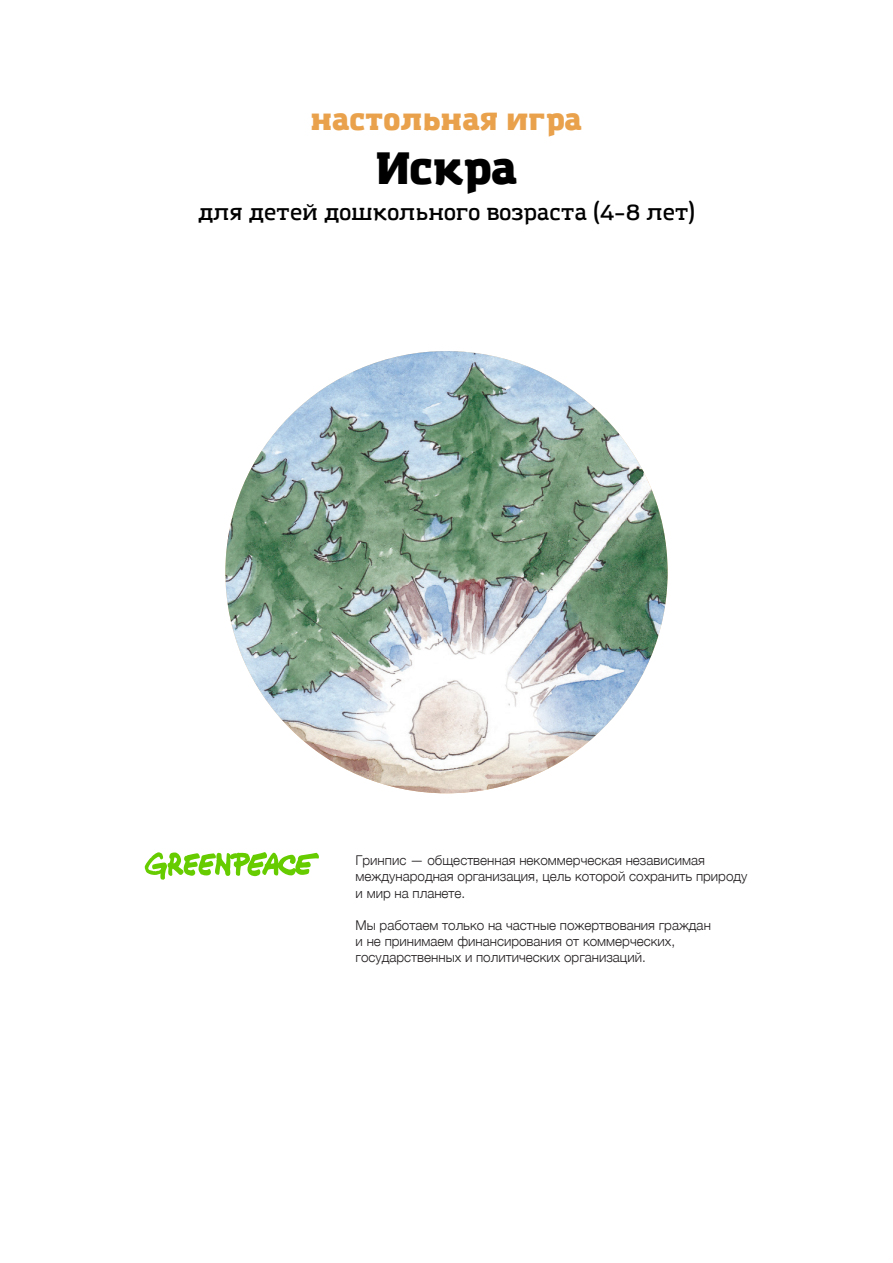
<style>
.page{position:relative;width:893px;height:1263px;background:#fff}
.page>*{position:absolute;margin:0;border:0;box-sizing:border-box;transform-origin:0 0}
.t1{font:900 45px "Amazing Grotesk";color:#000}
.t2{font:900 30px "Amazing Grotesk";color:#e9a14b}
.t3{font:600 21.6px "Amazing Grotesk";color:#000}
.t4{font:300 13.5px/16.2px "Helvetica Neue";color:#231f20}
</style>
<div class="page">
<img style="left:225px;top:351px;width:443px;height:442px;border-radius:221px">
<svg style="left:145px;top:852px;width:174px;height:28px"></svg>
<p class="t2" style="left:311px;top:100px;width:273px">настольная игра</p>
<p class="t1" style="left:375px;top:140px;width:144px">Искра</p>
<p class="t3" style="left:198px;top:199px;width:498px">для детей дошкольного возраста (4–8 лет)</p>
<p class="t4" style="left:356px;top:851px;width:351px">Гринпис — общественная некоммерческая независимая</p>
<p class="t4" style="left:356px;top:867px;width:393px">международная организация, цель которой сохранить природу и мир на планете.</p>
<p class="t4" style="left:356px;top:916px;width:357px">Мы работаем только на частные пожертвования граждан</p>
<p class="t4" style="left:356px;top:932px;width:321px">и не принимаем финансирования от коммерческих,</p>
<p class="t4" style="left:356px;top:948px;width:292px">государственных и политических организаций.</p>
</div>
